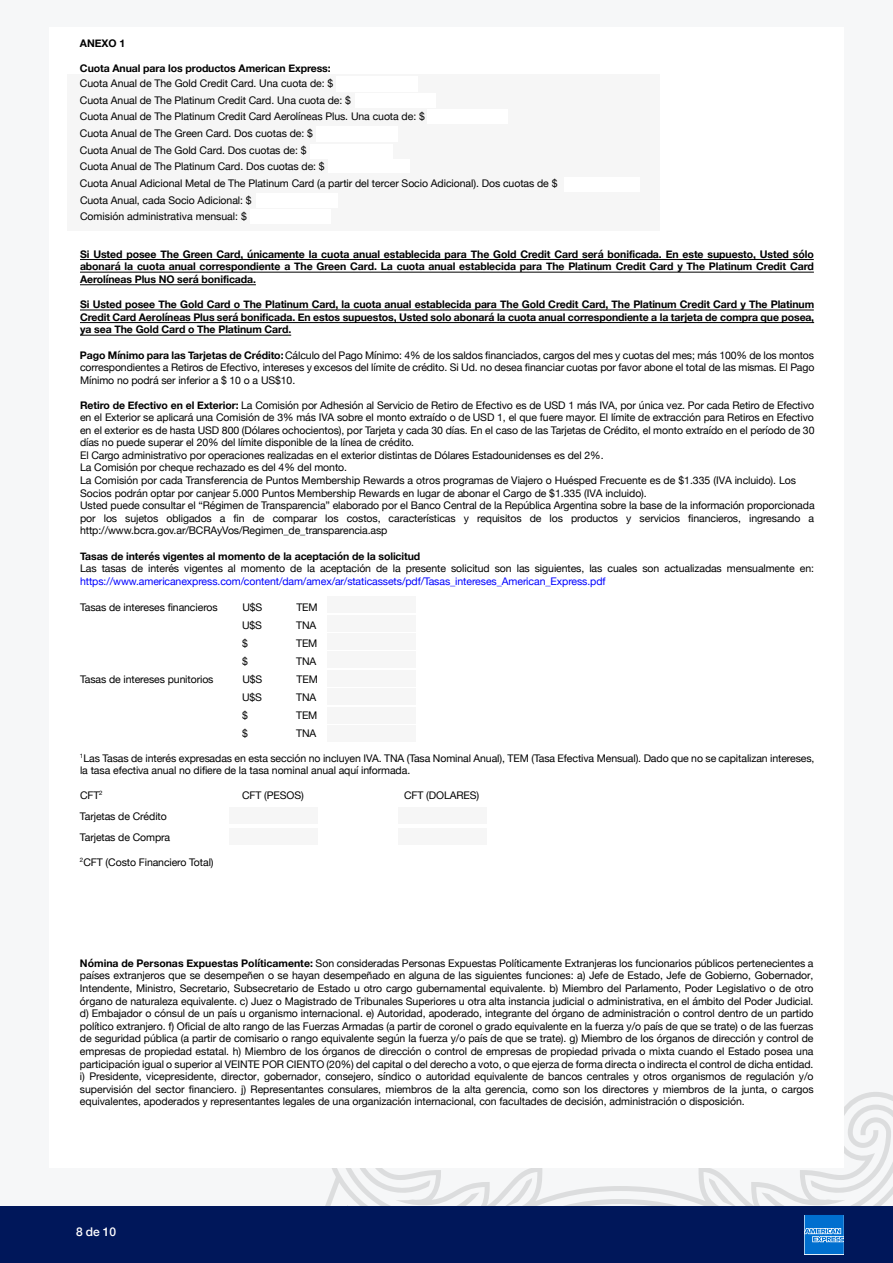
<style>
.page{position:relative;width:893px;height:1263px;background:#f6f7f8}
.page>*{position:absolute;margin:0;border:0;box-sizing:border-box;transform-origin:0 0}
.t1{font:500 12px "Helvetica Neue";color:#fff}
.t2{font:10.5px/12.6px "Helvetica Neue";letter-spacing:-.005em;color:#000}
.t3{font:700 10.5px/12.6px "Helvetica Neue";letter-spacing:-.01em;color:#000;text-align:justify}
.t4{font:10.5px "Helvetica Neue";letter-spacing:-.01em;color:#00f}
.s1{font-weight:700}
</style>
<div class="page">
<div style="left:49px;top:27px;width:795px;height:1140px;background:#fff"></div>
<div style="left:0;top:1206px;width:893px;height:57px;background:#00175a"></div>
<svg style="left:325px;top:1104px;width:568px;height:151px"></svg>
<div style="left:67px;top:74px;width:592px;height:156px;background:#f6f6f6"></div>
<div style="left:337px;top:77px;width:81px;height:15px;background:#fff"></div>
<div style="left:355px;top:93px;width:81px;height:15px;background:#fff"></div>
<div style="left:428px;top:110px;width:80px;height:14px;background:#fff"></div>
<div style="left:316px;top:127px;width:82px;height:15px;background:#fff"></div>
<div style="left:310px;top:144px;width:83px;height:14px;background:#fff"></div>
<div style="left:328px;top:159px;width:82px;height:14px;background:#fff"></div>
<div style="left:256px;top:193px;width:81px;height:14px;background:#fff"></div>
<div style="left:250px;top:210px;width:80px;height:14px;background:#fff"></div>
<div style="left:564px;top:177px;width:75px;height:14px;background:#fff"></div>
<div style="left:327px;top:596px;width:89px;height:17px;background:#f6f6f6"></div>
<div style="left:327px;top:615px;width:89px;height:16px;background:#f6f6f6"></div>
<div style="left:327px;top:633px;width:89px;height:17px;background:#f6f6f6"></div>
<div style="left:327px;top:651px;width:89px;height:17px;background:#f6f6f6"></div>
<div style="left:327px;top:670px;width:89px;height:17px;background:#f6f6f6"></div>
<div style="left:327px;top:688px;width:89px;height:17px;background:#f6f6f6"></div>
<div style="left:327px;top:707px;width:89px;height:17px;background:#f6f6f6"></div>
<div style="left:327px;top:725px;width:89px;height:17px;background:#f6f6f6"></div>
<div style="left:229px;top:807px;width:89px;height:16px;background:#f6f6f6"></div>
<div style="left:398px;top:807px;width:89px;height:16px;background:#f6f6f6"></div>
<div style="left:229px;top:828px;width:89px;height:16px;background:#f6f6f6"></div>
<div style="left:398px;top:828px;width:89px;height:16px;background:#f6f6f6"></div>
<hr style="left:80px;top:259px;width:734px;height:1px;background:#000">
<hr style="left:80px;top:272px;width:734px;height:1px;background:#000">
<hr style="left:80px;top:284px;width:176px;height:1px;background:#000">
<hr style="left:80px;top:310px;width:734px;height:1px;background:#000">
<hr style="left:80px;top:322px;width:734px;height:1px;background:#000">
<hr style="left:80px;top:335px;width:211px;height:1px;background:#000">
<p class="t3" style="left:80px;top:37px;width:47px">ANEXO 1</p>
<p class="t3" style="left:80px;top:62px;width:252px">Cuota Anual para los productos American Express:</p>
<p class="t2" style="left:80px;top:92px;width:479px;line-height:16.6px">Cuota Anual de The Platinum Credit Card. Una cuota de: $<br>Cuota Anual de The Platinum Credit Card Aerolíneas Plus. Una cuota de: $<br>Cuota Anual de The Green Card. Dos cuotas de: $<br>Cuota Anual de The Gold Card. Dos cuotas de: $<br>Cuota Anual de The Platinum Card. Dos cuotas de: $<br>Cuota Anual Adicional Metal de The Platinum Card (a partir del tercer Socio Adicional). Dos cuotas de $ Cuota Anual, cada Socio Adicional: $<br>Comisión administrativa mensual: $</p>
<p class="t3" style="left:80px;top:248px;width:735px">Si Usted posee The Green Card, únicamente la cuota anual establecida para The Gold Credit Card será bonificada. En este supuesto, Usted sólo abonará la cuota anual correspondiente a The Green Card. La cuota anual establecida para The Platinum Credit Card y The Platinum Credit Card Aerolíneas Plus NO será bonificada.</p>
<p class="t3" style="left:80px;top:298px;width:736px">Si Usted posee The Gold Card o The Platinum Card, la cuota anual establecida para The Gold Credit Card, The Platinum Credit Card y The Platinum Credit Card Aerolíneas Plus será bonificada. En estos supuestos, Usted solo abonará la cuota anual correspondiente a la tarjeta de compra que posea, ya sea The Gold Card o The Platinum Card.</p>
<p class="t2" style="left:80px;top:349px;width:736px;text-align:justify"><span class="s1">Pago Mínimo para las Tarjetas de Crédito:</span> Cálculo del Pago Mínimo: 4% de los saldos financiados, cargos del mes y cuotas del mes; más 100% de los montos correspondientes a Retiros de Efectivo, intereses y excesos del límite de crédito. Si Ud. no desea financiar cuotas por favor abone el total de las mismas. El Pago Mínimo no podrá ser inferior a $ 10 o a US$10.</p>
<p class="t2" style="left:80px;top:399px;width:736px"><span class="s1">Retiro de Efectivo en el Exterior:</span> La Comisión por Adhesión al Servicio de Retiro de Efectivo es de USD 1 más IVA, por única vez. Por cada Retiro de Efectivo en el Exterior se aplicará una Comisión de 3% más IVA sobre el monto extraído o de USD 1, el que fuere mayor. El límite de extracción para Retiros en Efectivo en el exterior es de hasta USD 800 (Dólares ochocientos), por Tarjeta y cada 30 días. En el caso de las Tarjetas de Crédito, el monto extraído en el período de 30 días no puede superar el 20% del límite disponible de la línea de crédito.<br>El Cargo administrativo por operaciones realizadas en el exterior distintas de Dólares Estadounidenses es del 2%.<br>La Comisión por cheque rechazado es del 4% del monto.<br>La Comisión por cada Transferencia de Puntos Membership Rewards a otros programas de Viajero o Huésped Frecuente es de $1.335 (IVA incluido). Los Socios podrán optar por canjear 5.000 Puntos Membership Rewards en lugar de abonar el Cargo de $1.335 (IVA incluido).<br>Usted puede consultar el “Régimen de Transparencia” elaborado por el Banco Central de la República Argentina sobre la base de la información proporcionada por los sujetos obligados a fin de comparar los costos, características y requisitos de los productos y servicios financieros, ingresando a http://www.bcra.gov.ar/BCRAyVos/Regimen_de_transparencia.asp</p>
<p class="t3" style="left:80px;top:550px;width:342px">Tasas de interés vigentes al momento de la aceptación de la solicitud</p>
<p class="t2" style="left:80px;top:563px;width:735px">Las tasas de interés vigentes al momento de la aceptación de la presente solicitud son las siguientes, las cuales son actualizadas mensualmente en:</p>
<p class="t4" style="left:80px;top:573px;width:527px">https://www.americanexpress.com/content/dam/amex/ar/staticassets/pdf/Tasas_intereses_American_Express.pdf</p>
<p class="t2" style="left:80px;top:601px;width:139px">Tasas de intereses financieros</p>
<p class="t2" style="left:242px;top:601px;width:21px">U$S</p>
<p class="t2" style="left:296px;top:601px;width:23px">TEM</p>
<p class="t2" style="left:242px;top:619px;width:22px">U$S</p>
<p class="t2" style="left:296px;top:619px;width:22px">TNA</p>
<p class="t2" style="left:242px;top:637px;width:7px">$</p>
<p class="t2" style="left:296px;top:637px;width:23px">TEM</p>
<p class="t2" style="left:242px;top:655px;width:7px">$</p>
<p class="t2" style="left:296px;top:655px;width:22px">TNA</p>
<p class="t2" style="left:80px;top:673px;width:135px">Tasas de intereses punitorios</p>
<p class="t2" style="left:242px;top:673px;width:22px">U$S</p>
<p class="t2" style="left:296px;top:673px;width:23px">TEM</p>
<p class="t2" style="left:242px;top:691px;width:22px">U$S</p>
<p class="t2" style="left:296px;top:691px;width:22px">TNA</p>
<p class="t2" style="left:242px;top:709px;width:7px">$</p>
<p class="t2" style="left:296px;top:709px;width:23px">TEM</p>
<p class="t2" style="left:242px;top:727px;width:7px">$</p>
<p class="t2" style="left:296px;top:727px;width:22px">TNA</p>
<p class="t2" style="left:80px;top:752px;width:736px"><sup>1</sup>Las Tasas de interés expresadas en esta sección no incluyen IVA. TNA (Tasa Nominal Anual), TEM (Tasa Efectiva Mensual). Dado que no se capitalizan intereses, la tasa efectiva anual no difiere de la tasa nominal anual aquí informada.</p>
<p class="t2" style="left:80px;top:789px;width:24px">CFT<sup>2</sup></p>
<p class="t2" style="left:242px;top:789px;width:63px">CFT (PESOS)</p>
<p class="t2" style="left:404px;top:789px;width:77px">CFT (DOLARES)</p>
<p class="t2" style="left:80px;top:806px;width:92px;line-height:21px">Tarjetas de Crédito<br>Tarjetas de Compra</p>
<p class="t2" style="left:80px;top:856px;width:135px"><sup>2</sup>CFT (Costo Financiero Total)</p>
<p class="t2" style="left:80px;top:77px;width:255px">Cuota Anual de The Gold Credit Card. Una cuota de: $</p>
<p class="t2" style="left:80px;top:957px;width:735px;text-align:justify"><span class="s1">Nómina de Personas Expuestas Políticamente:</span> Son consideradas Personas Expuestas Políticamente Extranjeras los funcionarios públicos pertenecientes a países extranjeros que se desempeñen o se hayan desempeñado en alguna de las siguientes funciones: a) Jefe de Estado, Jefe de Gobierno, Gobernador, Intendente, Ministro, Secretario, Subsecretario de Estado u otro cargo gubernamental equivalente. b) Miembro del Parlamento, Poder Legislativo o de otro órgano de naturaleza equivalente. c) Juez o Magistrado de Tribunales Superiores u otra alta instancia judicial o administrativa, en el ámbito del Poder Judicial. d) Embajador o cónsul de un país u organismo internacional. e) Autoridad, apoderado, integrante del órgano de administración o control dentro de un partido político extranjero. f) Oficial de alto rango de las Fuerzas Armadas (a partir de coronel o grado equivalente en la fuerza y/o país de que se trate) o de las fuerzas de seguridad pública (a partir de comisario o rango equivalente según la fuerza y/o país de que se trate). g) Miembro de los órganos de dirección y control de empresas de propiedad estatal. h) Miembro de los órganos de dirección o control de empresas de propiedad privada o mixta cuando el Estado posea una participación igual o superior al VEINTE POR CIENTO (20%) del capital o del derecho a voto, o que ejerza de forma directa o indirecta el control de dicha entidad. i) Presidente, vicepresidente, director, gobernador, consejero, síndico o autoridad equivalente de bancos centrales y otros organismos de regulación y/o supervisión del sector financiero. j) Representantes consulares, miembros de la alta gerencia, como son los directores y miembros de la junta, o cargos equivalentes, apoderados y representantes legales de una organización internacional, con facultades de decisión, administración o disposición.</p>
<p class="t1" style="left:76px;top:1222px;width:42px">8 de 10</p>
</div>
